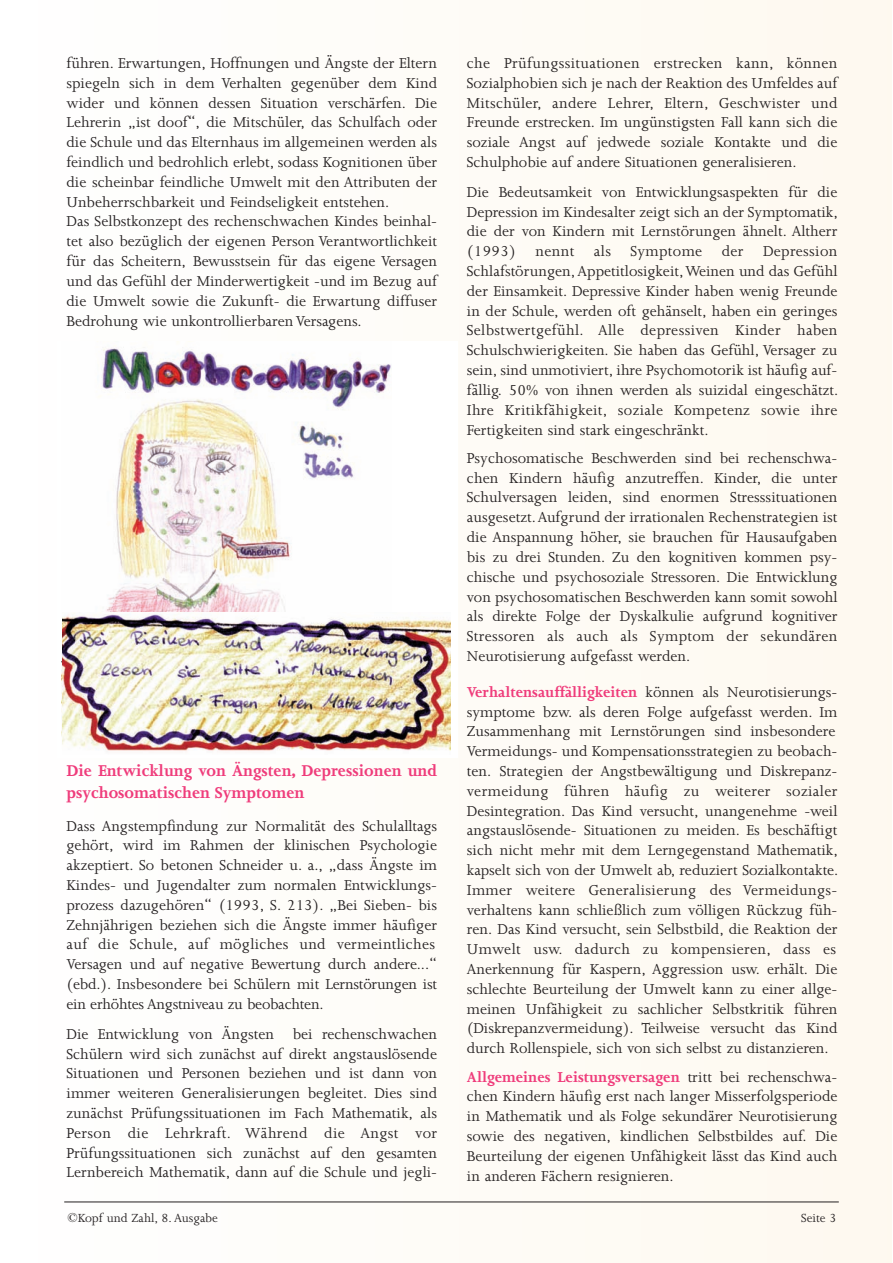
<style>
.page{position:relative;width:893px;height:1263px;background:#fff}
.page>*{position:absolute;margin:0;border:0;box-sizing:border-box;transform-origin:0 0}
.t1{font:700 18px/21.6px "Joanna";color:#ef3c7b}
.t2{font:16.5px/19.8px "Joanna";color:#231f20;text-align:justify}
.t3{font:13.5px "Joanna";color:#231f20}
.s1{font-weight:700;color:#ef3c7b}
</style>
<div class="page">
<div style="left:0;top:0;width:891px;height:1263px;background:#fefbf6"></div>
<hr style="left:64px;top:1201px;width:775px;height:1px;background:#231f20">
<div style="left:57px;top:341px;width:401px;height:416px;background:#fff"></div>
<img style="left:61px;top:347px;width:330px;height:398px">
<img style="left:63px;top:612px;width:388px;height:139px">
<p class="t2" style="left:67px;top:54px;width:372px;text-align:left">führen. Erwartungen, Hoffnungen und Ängste der Eltern spiegeln sich in dem Verhalten gegenüber dem Kind wider und können dessen Situation verschärfen. Die Lehrerin „ist doof“, die Mitschüler, das Schulfach oder die Schule und das Elternhaus im allgemeinen werden als feindlich und bedrohlich erlebt, sodass Kognitionen über die scheinbar feindliche Umwelt mit den Attributen der Unbeherrschbarkeit und Feindseligkeit entstehen.<br>Das Selbstkonzept des rechenschwachen Kindes beinhal&shy;tet also bezüglich der eigenen Person Verantwortlichkeit für das Scheitern, Bewusstsein für das eigene Versagen und das Gefühl der Minderwertigkeit -und im Bezug auf die Umwelt sowie die Zukunft- die Erwartung diffuser Bedrohung wie unkontrollierbaren Versagens.</p>
<p class="t1" style="left:67px;top:761px;width:372px">Die Entwicklung von Ängsten, Depressionen und psychosomatischen Symptomen</p>
<p class="t2" style="left:67px;top:817px;width:372px;text-align:left">Dass Angstempfindung zur Normalität des Schulalltags gehört, wird im Rahmen der klinischen Psychologie akzeptiert. So betonen Schneider u. a., „dass Ängste im Kindes- und Jugendalter zum normalen Entwicklungs&shy;prozess dazugehören“ (1993, S. 213). „Bei Sieben- bis Zehnjährigen beziehen sich die Ängste immer häufiger auf die Schule, auf mögliches und vermeintliches Versagen und auf negative Bewertung durch andere...“ (ebd.). Insbesondere bei Schülern mit Lernstörungen ist ein erhöhtes Angstniveau zu beobachten.</p>
<p class="t2" style="left:67px;top:1025px;width:372px">Die Entwicklung von Ängsten bei rechenschwachen Schülern wird sich zunächst auf direkt angstauslösende Situationen und Personen beziehen und ist dann von immer weiteren Generalisierungen begleitet. Dies sind zunächst Prüfungssituationen im Fach Mathematik, als Person die Lehrkraft. Während die Angst vor Prüfungssituationen sich zunächst auf den gesamten Lernbereich Mathematik, dann auf die Schule und jegli-</p>
<p class="t2" style="left:467px;top:54px;width:372px">che Prüfungssituationen erstrecken kann, können Sozialphobien sich je nach der Reaktion des Umfeldes auf Mitschüler, andere Lehrer, Eltern, Geschwister und Freunde erstrecken. Im ungünstigsten Fall kann sich die soziale Angst auf jedwede soziale Kontakte und die Schulphobie auf andere Situationen generalisieren.</p>
<p class="t2" style="left:467px;top:183px;width:373px">Die Bedeutsamkeit von Entwicklungsaspekten für die Depression im Kindesalter zeigt sich an der Symptomatik, die der von Kindern mit Lernstörungen ähnelt. Altherr (1993) nennt als Symptome der Depression Schlafstörungen,Appetitlosigkeit,Weinen und das Gefühl der Einsamkeit. Depressive Kinder haben wenig Freunde in der Schule, werden oft gehänselt, haben ein geringes Selbstwertgefühl. Alle depressiven Kinder haben Schulschwierigkeiten. Sie haben das Gefühl, Versager zu sein, sind unmotiviert, ihre Psychomotorik ist häufig auf&shy;fällig. 50% von ihnen werden als suizidal eingeschätzt.<br>Ihre Kritikfähigkeit, soziale Kompetenz sowie ihre Fertigkeiten sind stark eingeschränkt.</p>
<p class="t2" style="left:467px;top:449px;width:372px">Psychosomatische Beschwerden sind bei rechenschwa&shy;chen Kindern häufig anzutreffen. Kinder, die unter Schulversagen leiden, sind enormen Stresssituationen ausgesetzt.Aufgrund der irrationalen Rechenstrategien ist die Anspannung höher, sie brauchen für Hausaufgaben bis zu drei Stunden. Zu den kognitiven kommen psy&shy;chische und psychosoziale Stressoren. Die Entwicklung von psychosomatischen Beschwerden kann somit sowohl als direkte Folge der Dyskalkulie aufgrund kognitiver Stressoren als auch als Symptom der sekundären Neurotisierung aufgefasst werden.</p>
<p class="t2" style="left:467px;top:683px;width:373px;text-align:left"><span class="s1">Verhaltensauffälligkeiten</span> können als Neurotisierungs&shy;symptome bzw. als deren Folge aufgefasst werden. Im Zusammenhang mit Lernstörungen sind insbesondere Vermeidungs- und Kompensationsstrategien zu beobach&shy;ten. Strategien der Angstbewältigung und Diskrepanz&shy;vermeidung führen häufig zu weiterer sozialer Desintegration. Das Kind versucht, unangenehme -weil angstauslösende- Situationen zu meiden. Es beschäftigt sich nicht mehr mit dem Lerngegenstand Mathematik, kapselt sich von der Umwelt ab, reduziert Sozialkontakte.<br>Immer weitere Generalisierung des Vermeidungs&shy;verhaltens kann schließlich zum völligen Rückzug füh&shy;ren. Das Kind versucht, sein Selbstbild, die Reaktion der Umwelt usw. dadurch zu kompensieren, dass es Anerkennung für Kaspern, Aggression usw. erhält. Die schlechte Beurteilung der Umwelt kann zu einer allge&shy;meinen Unfähigkeit zu sachlicher Selbstkritik führen (Diskrepanzvermeidung). Teilweise versucht das Kind durch Rollenspiele, sich von sich selbst zu distanzieren.</p>
<p class="t2" style="left:467px;top:1068px;width:372px"><span class="s1">Allgemeines Leistungsversagen</span> tritt bei rechenschwa&shy;chen Kindern häufig erst nach langer Misserfolgsperiode in Mathematik und als Folge sekundärer Neurotisierung sowie des negativen, kindlichen Selbstbildes auf. Die Beurteilung der eigenen Unfähigkeit lässt das Kind auch in anderen Fächern resignieren.</p>
<p class="t3" style="left:67px;top:1212px;width:152px">©Kopf und Zahl, 8. Ausgabe</p>
<p class="t3" style="left:801px;top:1212px;width:37px">Seite 3</p>
</div>
